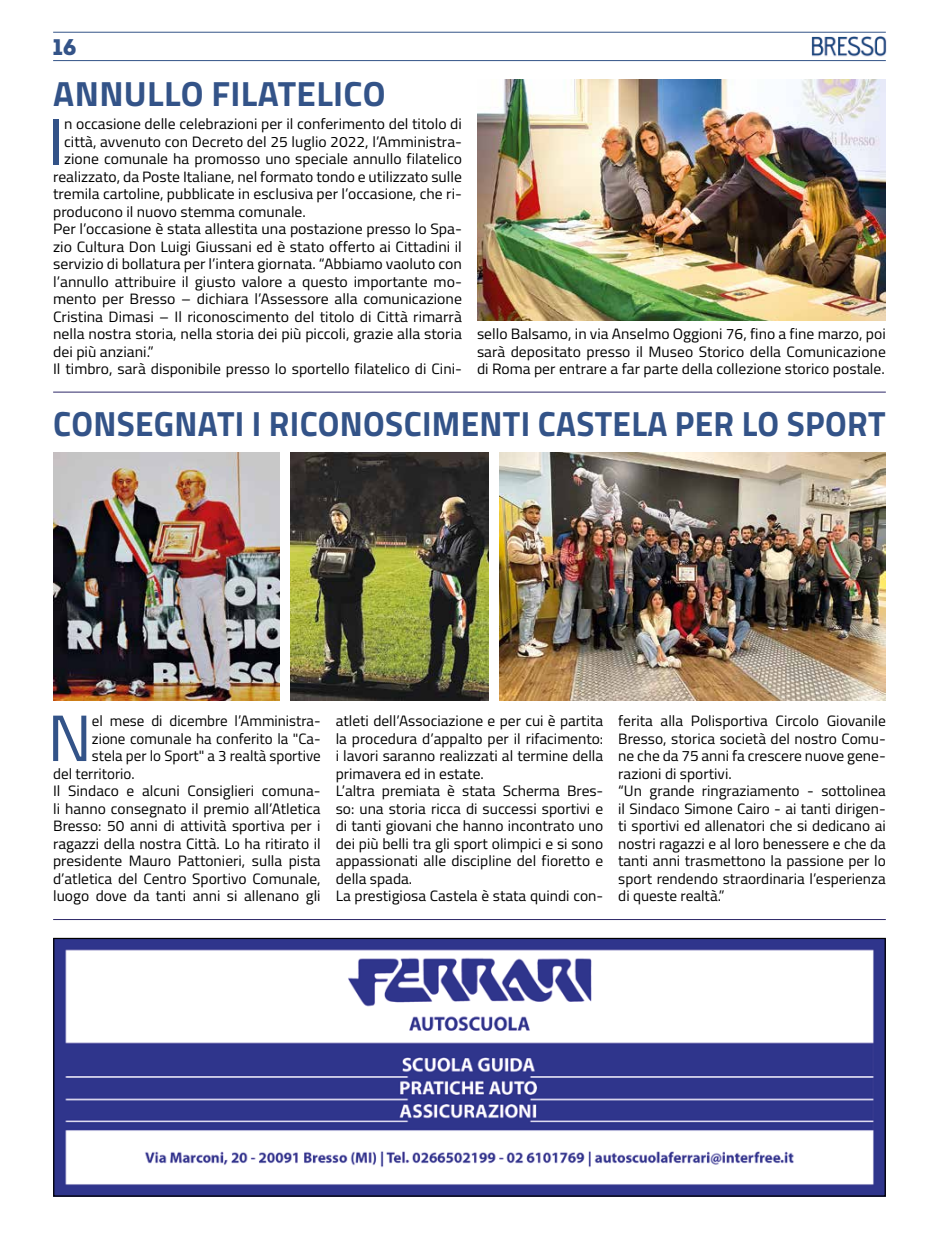
<style>
.page{position:relative;width:939px;height:1241px;background:#fff}
.page>*{position:absolute;margin:0;border:0;box-sizing:border-box;transform-origin:0 0}
.t1{font:65.62px "Titillium";color:#335388;scale:1.04 1}
.t2{font:65.62px "Titillium";color:#335388}
.t3{font:700 35px "Titillium";letter-spacing:.01em;color:#335388;scale:.95 1}
.t4{font:700 35px "Titillium";letter-spacing:.01em;color:#335388}
.t5{font:22.5px "Intro";color:#335388}
.t6{font:15px/17.5px "Titillium";color:#000}
.t7{font:15px/17.5px "Titillium";color:#000;text-align:justify;scale:1.04 1}
.t8{font:15px "Titillium";color:#000;scale:1.05 1}
</style>
<div class="page">
<hr style="left:53px;top:32px;width:833px;height:1px;background:#335388">
<hr style="left:53px;top:60px;width:833px;height:1px;background:#335388">
<img style="left:812px;top:37px;width:75px;height:19px">
<hr style="left:53px;top:919px;width:833px;height:1px;background:#2e2868">
<hr style="left:53px;top:392px;width:833px;height:1px;background:#2e2868">
<img style="left:55px;top:939px;width:829px;height:255px">
<div style="left:53px;top:937px;width:833px;height:259px;border:1px solid #000"></div>
<img style="left:53px;top:452px;width:227px;height:248px">
<img style="left:500px;top:452px;width:386px;height:248px">
<img style="left:291px;top:452px;width:198px;height:248px">
<img style="left:477px;top:80px;width:409px;height:241px">
<h3 class="t5" style="left:53px;top:33px;width:25px">16</h3>
<h2 class="t4" style="left:53px;top:67px;width:334px">ANNULLO FILATELICO</h2>
<h1 class="t1" style="left:47px;top:93px;width:18px">I</h1>
<p class="t7" style="left:64px;top:114px;width:384px">n occasione delle celebrazioni per il conferimento del titolo di</p>
<p class="t7" style="left:64px;top:132px;width:384px">città, avvenuto con Decreto del 25 luglio 2022, l’Amministra-</p>
<p class="t7" style="left:64px;top:149px;width:384px">zione comunale ha promosso uno speciale annullo filatelico</p>
<p class="t7" style="left:53px;top:167px;width:395px">realizzato, da Poste Italiane, nel formato tondo e utilizzato sulle</p>
<p class="t7" style="left:53px;top:184px;width:395px">tremila cartoline, pubblicate in esclusiva per l’occasione, che ri-</p>
<p class="t7" style="left:53px;top:202px;width:245px">producono il nuovo stemma comunale.</p>
<p class="t8" style="left:53px;top:218px;width:391px">Per l’occasione è stata allestita una postazione presso lo Spa-</p>
<p class="t8" style="left:53px;top:235px;width:391px">zio Cultura Don Luigi Giussani ed è stato offerto ai Cittadini il</p>
<p class="t8" style="left:53px;top:253px;width:391px">servizio di bollatura per l’intera giornata. “Abbiamo vaoluto con</p>
<p class="t8" style="left:53px;top:270px;width:391px">l’annullo attribuire il giusto valore a questo importante mo-</p>
<p class="t8" style="left:53px;top:288px;width:391px">mento per Bresso – dichiara l’Assessore alla comunicazione</p>
<p class="t8" style="left:53px;top:305px;width:391px">Cristina Dimasi – Il riconoscimento del titolo di Città rimarrà</p>
<p class="t8" style="left:53px;top:323px;width:391px">nella nostra storia, nella storia dei più piccoli, grazie alla storia</p>
<p class="t8" style="left:53px;top:340px;width:97px">dei più anziani.”</p>
<p class="t7" style="left:53px;top:359px;width:395px">Il timbro, sarà disponibile presso lo sportello filatelico di Cini-</p>
<p class="t7" style="left:477px;top:324px;width:395px">sello Balsamo, in via Anselmo Oggioni 76, fino a fine marzo, poi sarà depositato presso il Museo Storico della Comunicazione di Roma per entrare a far parte della collezione storico postale.</p>
<h2 class="t3" style="left:53px;top:396px;width:878px">CONSEGNATI I RICONOSCIMENTI CASTELA PER LO SPORT</h2>
<h1 class="t2" style="left:48px;top:690px;width:46px">N</h1>
<p class="t6" style="left:92px;top:711px;width:230px">el mese di dicembre l’Amministra-</p>
<p class="t6" style="left:92px;top:728px;width:230px">zione comunale ha conferito la "Ca-</p>
<p class="t6" style="left:92px;top:746px;width:230px">stela per lo Sport" a 3 realtà sportive</p>
<p class="t6" style="left:53px;top:763px;width:83px">del territorio.</p>
<p class="t6" style="left:53px;top:781px;width:269px">Il Sindaco e alcuni Consiglieri comuna-</p>
<p class="t6" style="left:53px;top:798px;width:269px">li hanno consegnato il premio all’Atletica</p>
<p class="t6" style="left:53px;top:816px;width:269px">Bresso: 50 anni di attività sportiva per i</p>
<p class="t6" style="left:53px;top:833px;width:269px">ragazzi della nostra Città. Lo ha ritirato il</p>
<p class="t6" style="left:53px;top:851px;width:269px">presidente Mauro Pattonieri, sulla pista</p>
<p class="t6" style="left:53px;top:868px;width:269px">d’atletica del Centro Sportivo Comunale,</p>
<p class="t6" style="left:53px;top:886px;width:269px">luogo dove da tanti anni si allenano gli</p>
<p class="t6" style="left:336px;top:711px;width:269px">atleti dell’Associazione e per cui è partita la procedura d’appalto per il rifacimento: i lavori saranno realizzati al termine della primavera ed in estate.<br>L’altra premiata è stata Scherma Bres&shy;so: una storia ricca di successi sportivi e di tanti giovani che hanno incontrato uno dei più belli tra gli sport olimpici e si sono appassionati alle discipline del fioretto e della spada.<br>La prestigiosa Castela è stata quindi con-</p>
<p class="t6" style="left:618px;top:711px;width:269px">ferita alla Polisportiva Circolo Giovanile Bresso, storica società del nostro Comu&shy;ne che da 75 anni fa crescere nuove gene&shy;razioni di sportivi.<br>“Un grande ringraziamento - sottolinea il Sindaco Simone Cairo - ai tanti dirigen&shy;ti sportivi ed allenatori che si dedicano ai nostri ragazzi e al loro benessere e che da tanti anni trasmettono la passione per lo sport rendendo straordinaria l’esperienza di queste realtà.”</p>
</div>
